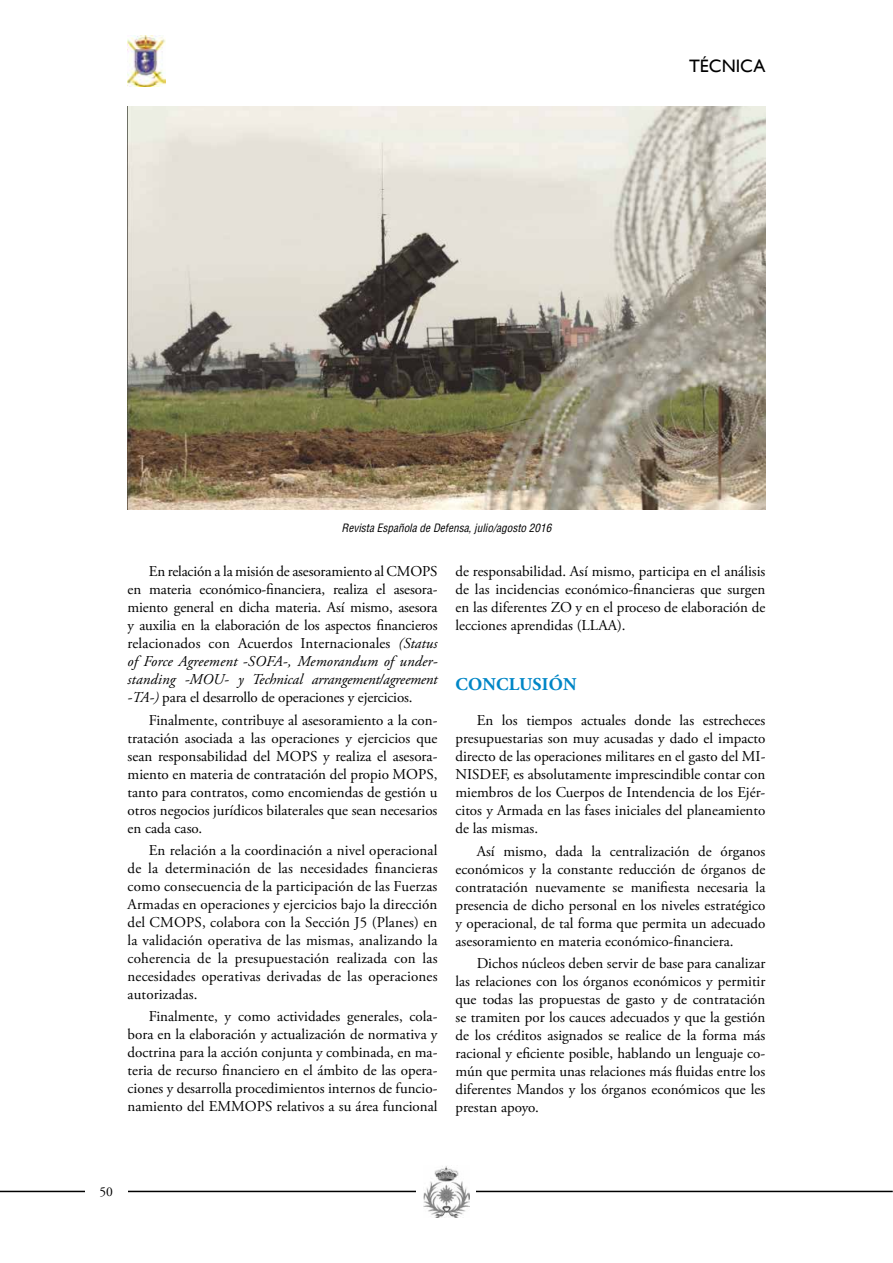
<style>
.page{position:relative;width:893px;height:1263px;background:#fff}
.page>*{position:absolute;margin:0;border:0;box-sizing:border-box;transform-origin:0 0}
.t1{font:700 18px "Adobe Garamond Pro";color:#0086c6}
.t2{font:18px "Gill Sans";color:#000}
.t3{font:15px/18px "Adobe Garamond Pro";color:#000;text-align:justify}
.t4{font:13.5px "Adobe Garamond Pro";color:#000}
.t5{font:italic condensed 11.25px "Helvetica";color:#000}
.s1{font-style:italic}
</style>
<div class="page">
<img style="left:128px;top:36px;width:37px;height:51px">
<hr style="left:0;top:1191px;width:893px;height:1px;background:#000">
<div style="left:417px;top:1160px;width:59px;height:62px;background:#fff"></div>
<img style="left:423px;top:1166px;width:47px;height:51px">
<div style="left:85px;top:1170px;width:43px;height:43px;background:#fff"></div>
<img style="left:128px;top:106px;width:637px;height:404px">
<p class="t2" style="left:689px;top:55px;width:78px">TÉCNICA</p>
<p class="t5" style="left:341px;top:520px;width:211px">Revista Española de Defensa, julio/agosto 2016</p>
<p class="t3" style="left:128px;top:563px;width:312px;text-indent:21px">En relación a la misión de asesoramiento al CMOPS en materia económico-financiera, realiza el asesora&shy;miento general en dicha materia. Así mismo, asesora y auxilia en la elaboración de los aspectos financieros relacionados con Acuerdos Internacionales <span class="s1">(Status of Force Agreement -SOFA-, Memorandum of under&shy;standing -MOU- y Technical arrangement/agreement -TA-)</span> para el desarrollo de operaciones y ejercicios.</p>
<p class="t3" style="left:128px;top:711px;width:311px;text-indent:21px">Finalmente, contribuye al asesoramiento a la con&shy;tratación asociada a las operaciones y ejercicios que sean responsabilidad del MOPS y realiza el asesora&shy;miento en materia de contratación del propio MOPS, tanto para contratos, como encomiendas de gestión u otros negocios jurídicos bilaterales que sean necesarios en cada caso.</p>
<p class="t3" style="left:128px;top:842px;width:312px;text-indent:21px">En relación a la coordinación a nivel operacional de la determinación de las necesidades financieras como consecuencia de la participación de las Fuerzas Armadas en operaciones y ejercicios bajo la dirección del CMOPS, colabora con la Sección J5 (Planes) en la validación operativa de las mismas, analizando la coherencia de la presupuestación realizada con las necesidades operativas derivadas de las operaciones autorizadas.</p>
<p class="t3" style="left:128px;top:1008px;width:311px;text-indent:21px">Finalmente, y como actividades generales, cola&shy;bora en la elaboración y actualización de normativa y doctrina para la acción conjunta y combinada, en ma&shy;teria de recurso financiero en el ámbito de las opera&shy;ciones y desarrolla procedimientos internos de funcio&shy;namiento del EMMOPS relativos a su área funcional</p>
<p class="t3" style="left:455px;top:563px;width:311px">de responsabilidad. Así mismo, participa en el análisis de las incidencias económico-financieras que surgen en las diferentes ZO y en el proceso de elaboración de lecciones aprendidas (LLAA).</p>
<p class="t1" style="left:456px;top:674px;width:26px">CONCLUSIÓN</p>
<p class="t3" style="left:455px;top:712px;width:311px;text-indent:21px">En los tiempos actuales donde las estrecheces presupuestarias son muy acusadas y dado el impacto directo de las operaciones militares en el gasto del MI-NISDEF, es absolutamente imprescindible contar con miembros de los Cuerpos de Intendencia de los Ejér&shy;citos y Armada en las fases iniciales del planeamiento de las mismas.</p>
<p class="t3" style="left:455px;top:842px;width:312px;text-indent:21px">Así mismo, dada la centralización de órganos económicos y la constante reducción de órganos de contratación nuevamente se manifiesta necesaria la presencia de dicho personal en los niveles estratégico y operacional, de tal forma que permita un adecuado asesoramiento en materia económico-financiera.</p>
<p class="t3" style="left:455px;top:955px;width:311px;text-indent:21px">Dichos núcleos deben servir de base para canalizar las relaciones con los órganos económicos y permitir que todas las propuestas de gasto y de contratación se tramiten por los cauces adecuados y que la gestión de los créditos asignados se realice de la forma más racional y eficiente posible, hablando un lenguaje co&shy;mún que permita unas relaciones más fluidas entre los diferentes Mandos y los órganos económicos que les prestan apoyo.</p>
<p class="t4" style="left:100px;top:1184px;width:15px">50</p>
</div>
